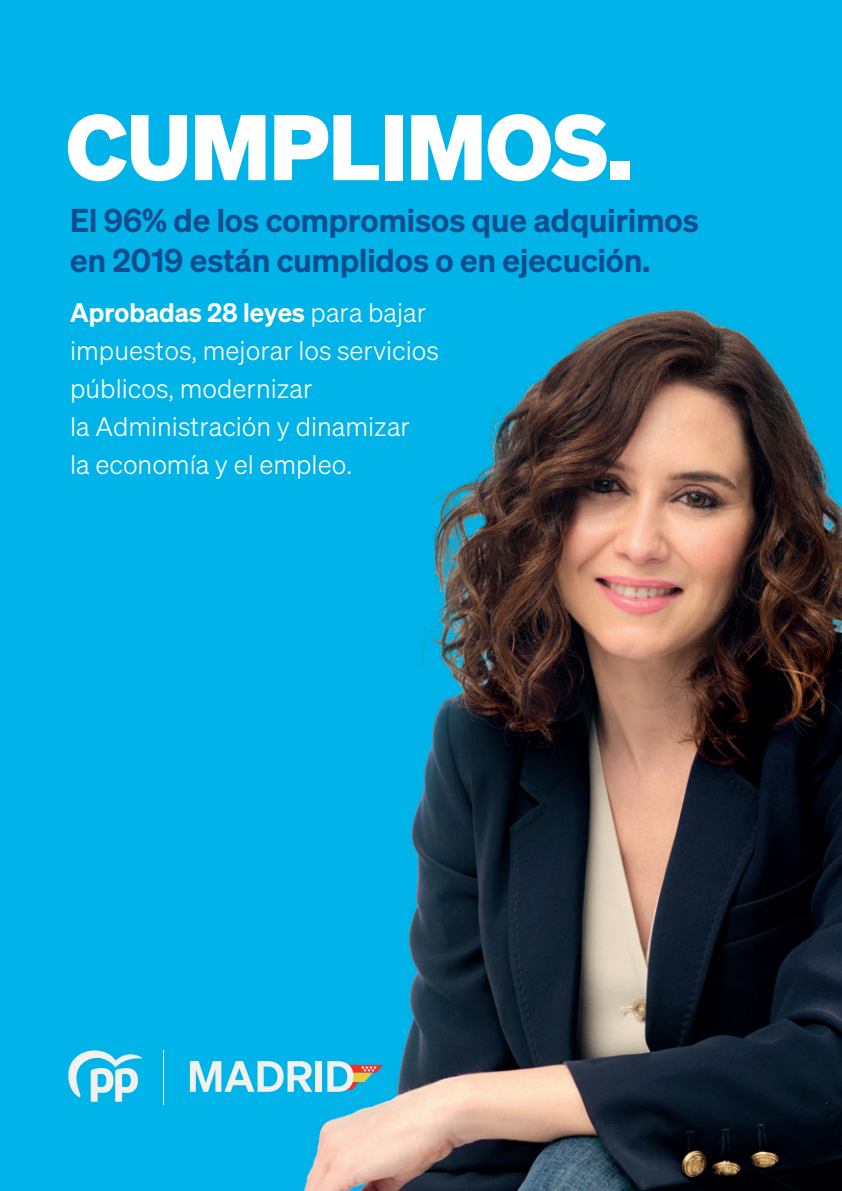
<style>
.page{position:relative;width:842px;height:1191px;background:#fff}
.page>*{position:absolute;margin:0;border:0;box-sizing:border-box;transform-origin:0 0}
.t1{font:700 90.6px "Sohne";color:#fff}
.t2{font:600 32.2px/40px "Sohne";color:#0f4e8e}
.t3{font:26.2px/38px "Sohne Leicht";color:#fff}
.t4{font:600 26.2px "Sohne";color:#fff}
.s1{font-family:"Sohne Leicht";font-weight:400}
</style>
<div class="page">
<img style="left:0;top:0;width:842px;height:1191px">
<hr style="left:163px;top:1050px;width:1px;height:54px;background:#f1f2ef">
<svg style="left:68px;top:1050px;width:74px;height:51px"></svg>
<svg style="left:190px;top:1061px;width:122px;height:30px"></svg>
<div style="left:316px;top:1061px;width:6px;height:30px;background:#f1f2ef"></div>
<svg style="left:327px;top:1061px;width:56px;height:30px"></svg>
<h1 class="t1" style="left:66px;top:87px;width:568px">CUMPLIMOS.</h1>
<p class="t2" style="left:70px;top:199px;width:630px">El 96% de los compromisos que adquirimos en 2019 están cumplidos o en ejecución.</p>
<p class="t4" style="left:70px;top:295px;width:358px">Aprobadas 28 leyes <span class="s1">para bajar</span></p>
<p class="t3" style="left:70px;top:330px;width:370px">impuestos, mejorar los servicios públicos, modernizar<br>la Administración y dinamizar<br>la economía y el empleo.</p>
</div>
